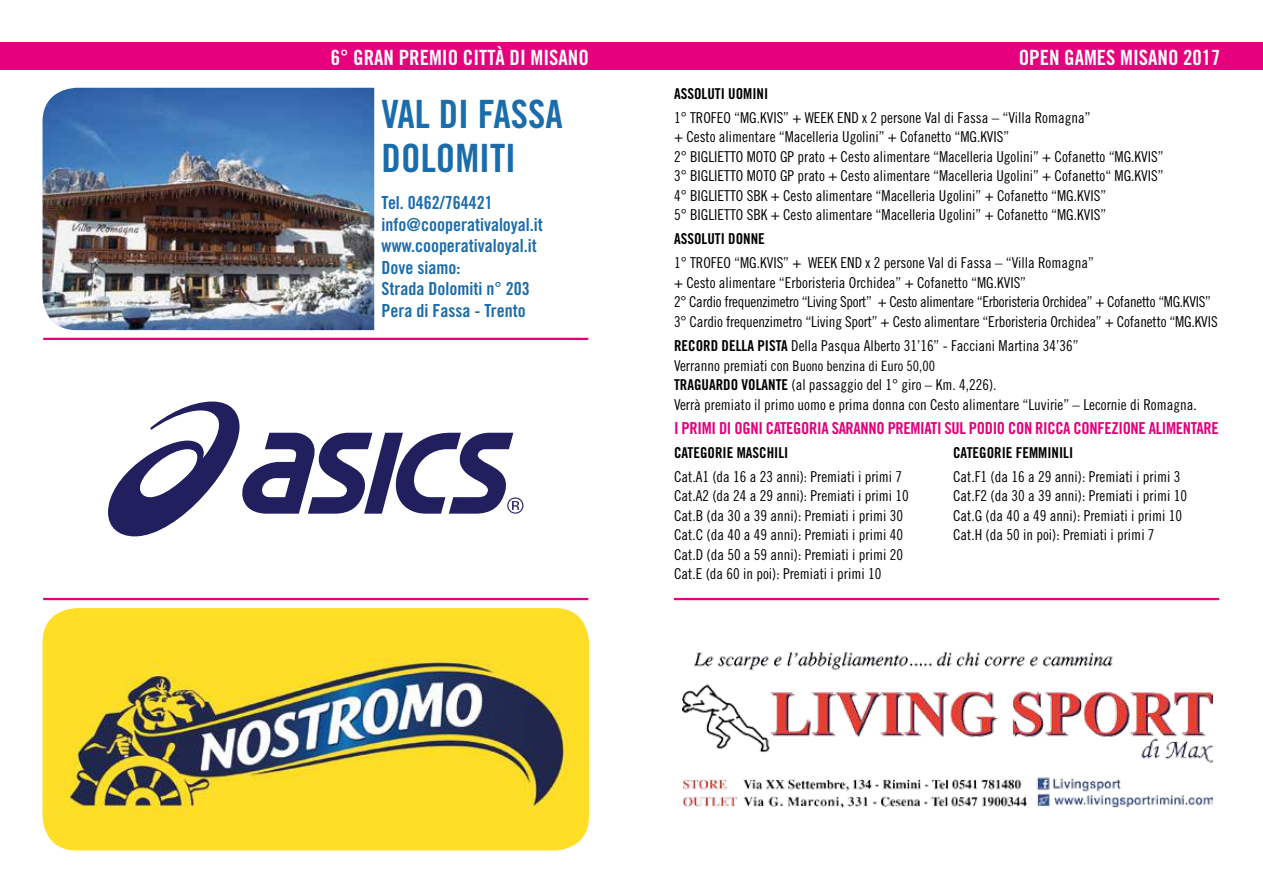
<style>
.page{position:relative;width:1263px;height:893px;background:#fff}
.page>*{position:absolute;margin:0;border:0;box-sizing:border-box;transform-origin:0 0}
.t1{font:39px/43.8px "Trade Gothic Bold Cond Twenty";color:#1b6cab}
.t2{font:21px "Trade Gothic Bold Cond Twenty";color:#fff}
.t3{font:18px/21.6px "Trade Gothic Bold Cond Twenty";color:#1b6cab}
.t4{font:16.5px "Trade Gothic Bold Cond Twenty";letter-spacing:-.02em;color:#e2007a}
.t5{font:15px/19.5px "Trade Gothic Cond Eighteen";color:#000}
.t6{font:15px "Trade Gothic Bold Cond Twenty";color:#000}
.t7{font:14.25px "Trade Gothic Cond Eighteen";color:#000}
.s1{font-family:"Trade Gothic Bold Cond Twenty"}
.s2{font-size:15px}
</style>
<div class="page">
<div style="left:0;top:43px;width:1263px;height:27px;background:#e6007d"></div>
<img style="left:43px;top:608px;width:546px;height:242px">
<img style="left:682px;top:652px;width:530px;height:156px">
<img style="left:43px;top:88px;width:331px;height:242px">
<hr style="left:43px;top:338px;width:545px;height:2px;background:#e2007a">
<hr style="left:43px;top:598px;width:545px;height:2px;background:#e2007a">
<hr style="left:674px;top:598px;width:545px;height:2px;background:#e2007a">
<svg style="left:108px;top:401px;width:415px;height:135px"></svg>
<h2 class="t2" style="left:331px;top:44px;width:260px">6° GRAN PREMIO CITTÀ DI MISANO</h2>
<h2 class="t2" style="left:1019px;top:44px;width:203px">OPEN GAMES MISANO 2017</h2>
<h1 class="t1" style="left:382px;top:92px;width:183px">VAL DI FASSA<br>DOLOMITI</h1>
<p class="t3" style="left:382px;top:192px;width:163px">Tel. 0462/764421 info@cooperativaloyal.it www.cooperativaloyal.it<br>Dove siamo:<br>Strada Dolomiti n° 203<br>Pera di Fassa - Trento</p>
<p class="t6" style="left:674px;top:85px;width:96px">ASSOLUTI UOMINI</p>
<p class="t5" style="left:674px;top:108px;width:491px">1° TROFEO “MG.KVIS” + WEEK END x 2 persone Val di Fassa – “Villa Romagna”<br>+ Cesto alimentare “Macelleria Ugolini” + Cofanetto “MG.KVIS”<br>2° BIGLIETTO MOTO GP prato + Cesto alimentare “Macelleria Ugolini” + Cofanetto “MG.KVIS” 3° BIGLIETTO MOTO GP prato + Cesto alimentare “Macelleria Ugolini” + Cofanetto“ MG.KVIS” 4° BIGLIETTO SBK + Cesto alimentare “Macelleria Ugolini” + Cofanetto “MG.KVIS”<br>5° BIGLIETTO SBK + Cesto alimentare “Macelleria Ugolini” + Cofanetto “MG.KVIS”</p>
<p class="t6" style="left:674px;top:230px;width:92px">ASSOLUTI DONNE</p>
<p class="t5" style="left:674px;top:253px;width:545px">1° TROFEO “MG.KVIS” + WEEK END x 2 persone Val di Fassa – “Villa Romagna”<br>+ Cesto alimentare “Erboristeria Orchidea” + Cofanetto “MG.KVIS”<br>2° Cardio frequenzimetro “Living Sport” + Cesto alimentare “Erboristeria Orchidea” + Cofanetto “MG.KVIS” 3° Cardio frequenzimetro “Living Sport” + Cesto alimentare “Erboristeria Orchidea” + Cofanetto “MG.KVIS</p>
<p class="t5" style="left:674px;top:336px;width:406px"><span class="s1">RECORD DELLA PISTA</span> Della Pasqua Alberto 31’16” - Facciani Martina 34’36”</p>
<p class="t7" style="left:674px;top:357px;width:262px"><span class="s2">Verranno premiati con</span> Buono benzina di Euro 50,00</p>
<p class="t5" style="left:674px;top:375px;width:524px"><span class="s1">TRAGUARDO VOLANTE</span> (al passaggio del 1° giro – Km. 4,226).<br>Verrà premiato il primo uomo e prima donna con Cesto alimentare “Luvirie” – Lecornie di Romagna.</p>
<p class="t4" style="left:674px;top:418px;width:546px">I PRIMI DI OGNI CATEGORIA SARANNO PREMIATI SUL PODIO CON RICCA CONFEZIONE ALIMENTARE</p>
<p class="t6" style="left:674px;top:443px;width:116px">CATEGORIE MASCHILI</p>
<p class="t6" style="left:953px;top:443px;width:122px">CATEGORIE FEMMINILI</p>
<p class="t5" style="left:674px;top:467px;width:230px">Cat.A1 (da 16 a 23 anni): Premiati i primi 7</p>
<p class="t5" style="left:953px;top:467px;width:229px">Cat.F1 (da 16 a 29 anni): Premiati i primi 3</p>
<p class="t5" style="left:674px;top:486px;width:236px">Cat.A2 (da 24 a 29 anni): Premiati i primi 10</p>
<p class="t5" style="left:953px;top:486px;width:236px">Cat.F2 (da 30 a 39 anni): Premiati i primi 10</p>
<p class="t5" style="left:674px;top:506px;width:231px">Cat.B (da 30 a 39 anni): Premiati i primi 30</p>
<p class="t5" style="left:953px;top:506px;width:231px">Cat.G (da 40 a 49 anni): Premiati i primi 10</p>
<p class="t5" style="left:674px;top:525px;width:231px">Cat.C (da 40 a 49 anni): Premiati i primi 40</p>
<p class="t5" style="left:953px;top:525px;width:203px">Cat.H (da 50 in poi): Premiati i primi 7</p>
<p class="t5" style="left:674px;top:545px;width:231px">Cat.D (da 50 a 59 anni): Premiati i primi 20<br>Cat.E (da 60 in poi): Premiati i primi 10</p>
</div>
